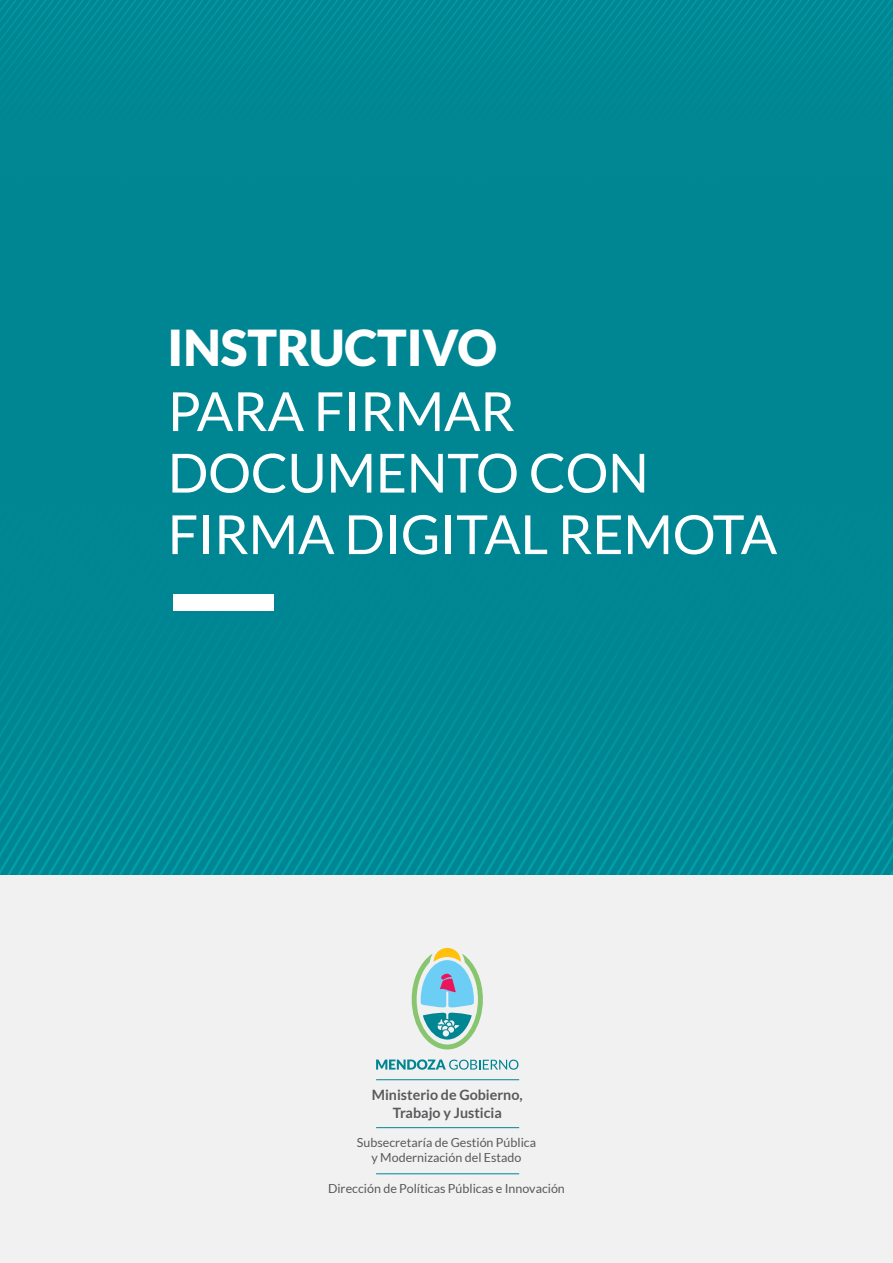
<style>
.page{position:relative;width:893px;height:1263px;background:#fff}
.page>*{position:absolute;margin:0;border:0;box-sizing:border-box;transform-origin:0 0}
.t1{font:54px/61.5px "Lato";letter-spacing:-.005em;color:#fff}
.t2{font:900 49.5px "Lato";color:#fff}
.t3{font:700 14.25px/17.1px "Lato";color:#58595b;text-align:center}
.t4{font:12.45px/15px "Lato";color:#58595b;text-align:center}
</style>
<div class="page">
<div style="left:0;top:0;width:893px;height:889px;background:#008593"></div>
<svg style="left:7px;top:696px;width:10px;height:180px"></svg>
<svg style="left:17px;top:696px;width:10px;height:180px"></svg>
<svg style="left:27px;top:696px;width:10px;height:180px"></svg>
<svg style="left:37px;top:696px;width:11px;height:180px"></svg>
<svg style="left:48px;top:696px;width:10px;height:180px"></svg>
<svg style="left:58px;top:696px;width:10px;height:180px"></svg>
<svg style="left:68px;top:696px;width:10px;height:180px"></svg>
<svg style="left:78px;top:696px;width:10px;height:180px"></svg>
<svg style="left:88px;top:696px;width:10px;height:180px"></svg>
<svg style="left:98px;top:696px;width:10px;height:180px"></svg>
<svg style="left:108px;top:696px;width:11px;height:180px"></svg>
<svg style="left:119px;top:696px;width:10px;height:180px"></svg>
<svg style="left:129px;top:696px;width:10px;height:180px"></svg>
<svg style="left:139px;top:696px;width:10px;height:180px"></svg>
<svg style="left:149px;top:696px;width:10px;height:180px"></svg>
<svg style="left:159px;top:696px;width:10px;height:180px"></svg>
<svg style="left:169px;top:594px;width:10px;height:282px"></svg>
<svg style="left:179px;top:594px;width:11px;height:282px"></svg>
<svg style="left:190px;top:594px;width:10px;height:282px"></svg>
<svg style="left:200px;top:594px;width:10px;height:282px"></svg>
<svg style="left:210px;top:594px;width:10px;height:282px"></svg>
<svg style="left:220px;top:594px;width:10px;height:282px"></svg>
<svg style="left:230px;top:594px;width:10px;height:282px"></svg>
<svg style="left:240px;top:594px;width:10px;height:282px"></svg>
<svg style="left:250px;top:594px;width:11px;height:282px"></svg>
<svg style="left:261px;top:594px;width:10px;height:282px"></svg>
<svg style="left:271px;top:594px;width:10px;height:282px"></svg>
<svg style="left:281px;top:696px;width:10px;height:180px"></svg>
<svg style="left:291px;top:696px;width:10px;height:180px"></svg>
<svg style="left:301px;top:696px;width:10px;height:180px"></svg>
<svg style="left:311px;top:696px;width:10px;height:180px"></svg>
<svg style="left:321px;top:696px;width:11px;height:180px"></svg>
<svg style="left:332px;top:696px;width:10px;height:180px"></svg>
<svg style="left:342px;top:696px;width:10px;height:180px"></svg>
<svg style="left:352px;top:696px;width:10px;height:180px"></svg>
<svg style="left:362px;top:696px;width:10px;height:180px"></svg>
<svg style="left:372px;top:696px;width:10px;height:180px"></svg>
<svg style="left:382px;top:696px;width:10px;height:180px"></svg>
<svg style="left:392px;top:696px;width:11px;height:180px"></svg>
<svg style="left:403px;top:696px;width:10px;height:180px"></svg>
<svg style="left:413px;top:696px;width:10px;height:180px"></svg>
<svg style="left:423px;top:696px;width:10px;height:180px"></svg>
<svg style="left:433px;top:696px;width:10px;height:180px"></svg>
<svg style="left:443px;top:696px;width:10px;height:180px"></svg>
<svg style="left:453px;top:696px;width:10px;height:180px"></svg>
<svg style="left:463px;top:696px;width:11px;height:180px"></svg>
<svg style="left:474px;top:696px;width:10px;height:180px"></svg>
<svg style="left:484px;top:696px;width:10px;height:180px"></svg>
<svg style="left:494px;top:696px;width:10px;height:180px"></svg>
<svg style="left:504px;top:696px;width:10px;height:180px"></svg>
<svg style="left:514px;top:696px;width:10px;height:180px"></svg>
<svg style="left:524px;top:696px;width:10px;height:180px"></svg>
<svg style="left:534px;top:696px;width:11px;height:180px"></svg>
<svg style="left:545px;top:696px;width:10px;height:180px"></svg>
<svg style="left:555px;top:696px;width:10px;height:180px"></svg>
<svg style="left:565px;top:696px;width:10px;height:180px"></svg>
<svg style="left:575px;top:696px;width:10px;height:180px"></svg>
<svg style="left:585px;top:696px;width:10px;height:180px"></svg>
<svg style="left:595px;top:696px;width:10px;height:180px"></svg>
<svg style="left:605px;top:696px;width:11px;height:180px"></svg>
<svg style="left:616px;top:696px;width:10px;height:180px"></svg>
<svg style="left:626px;top:696px;width:10px;height:180px"></svg>
<svg style="left:636px;top:696px;width:10px;height:180px"></svg>
<svg style="left:646px;top:696px;width:10px;height:180px"></svg>
<svg style="left:656px;top:696px;width:10px;height:180px"></svg>
<svg style="left:666px;top:696px;width:10px;height:180px"></svg>
<svg style="left:676px;top:696px;width:11px;height:180px"></svg>
<svg style="left:687px;top:696px;width:10px;height:180px"></svg>
<svg style="left:697px;top:696px;width:10px;height:180px"></svg>
<svg style="left:707px;top:696px;width:10px;height:180px"></svg>
<svg style="left:717px;top:696px;width:10px;height:180px"></svg>
<svg style="left:727px;top:696px;width:10px;height:180px"></svg>
<svg style="left:737px;top:696px;width:10px;height:180px"></svg>
<svg style="left:747px;top:696px;width:11px;height:180px"></svg>
<svg style="left:758px;top:696px;width:10px;height:180px"></svg>
<svg style="left:768px;top:696px;width:10px;height:180px"></svg>
<svg style="left:778px;top:696px;width:115px;height:180px"></svg>
<svg style="left:0;top:0;width:893px;height:72px"></svg>
<div style="left:0;top:876px;width:893px;height:387px;background:#f1f1f2"></div>
<hr style="left:376px;top:1079px;width:143px;height:1px;background:#008593">
<hr style="left:376px;top:1127px;width:143px;height:1px;background:#008593">
<svg style="left:376px;top:1059px;width:142px;height:11px"></svg>
<svg style="left:412px;top:948px;width:71px;height:101px"></svg>
<hr style="left:376px;top:1173px;width:143px;height:1px;background:#008593">
<div style="left:173px;top:595px;width:101px;height:16px;background:#fff"></div>
<h2 class="t2" style="left:167px;top:319px;width:331px">INSTRUCTIVO</h2>
<h1 class="t1" style="left:168px;top:380px;width:611px">PARA FIRMAR<br>DOCUMENTO CON<br>FIRMA DIGITAL REMOTA</h1>
<p class="t3" style="left:372px;top:1086px;width:152px">Ministerio de Gobierno,<br>Trabajo y Justicia</p>
<p class="t4" style="left:357px;top:1135px;width:181px">Subsecretaría de Gestión Pública y Modernización del Estado</p>
<p class="t4" style="left:328px;top:1181px;width:238px">Dirección de Políticas Públicas e Innovación</p>
</div>
